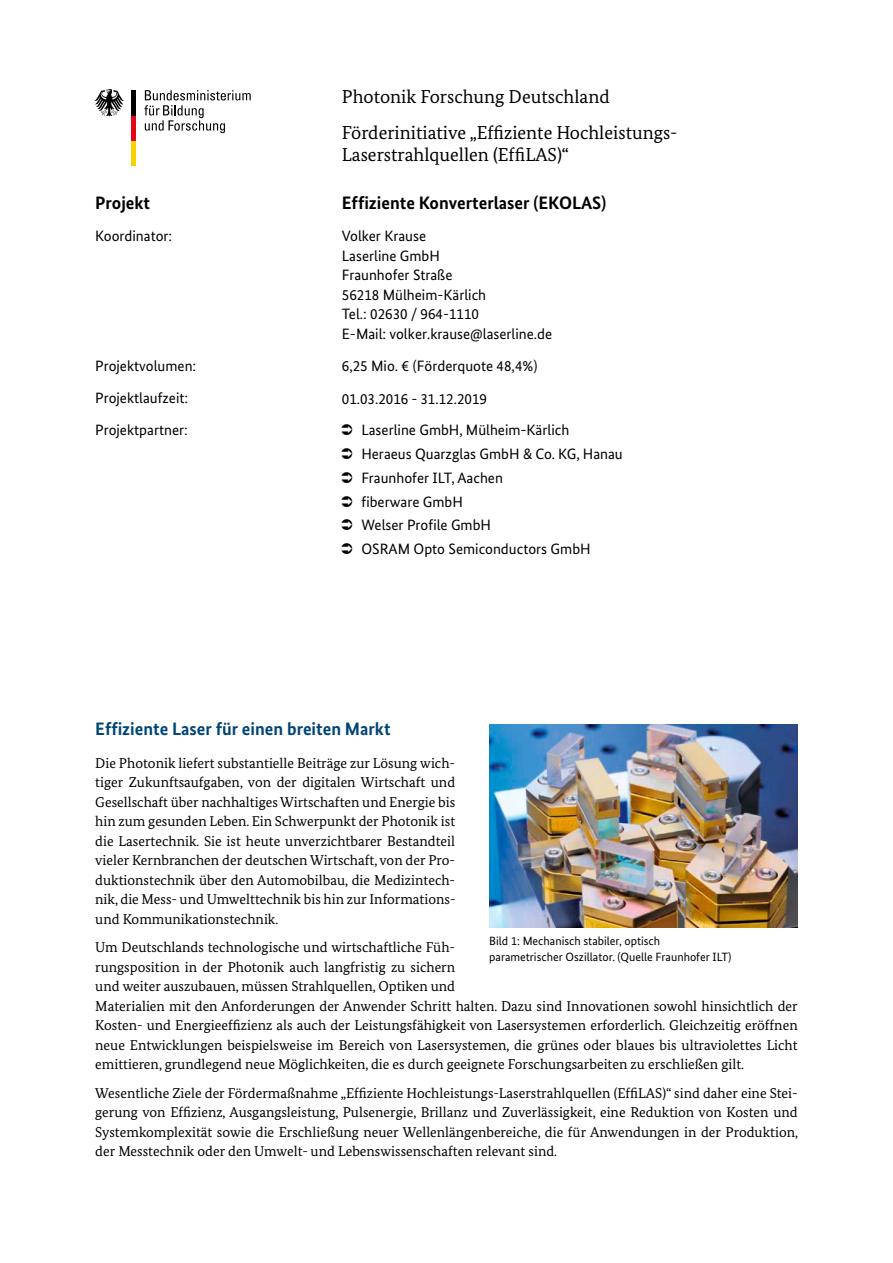
<style>
.page{position:relative;width:893px;height:1263px;background:#fff}
.page>*{position:absolute;margin:0;border:0;box-sizing:border-box;transform-origin:0 0}
.t1{font:18.75px/35.2px "Bundes Serif";color:#000}
.t2{font:700 18px "Bundes Sans";color:#000}
.t3{font:700 18px "Bundes Sans";color:#004577}
.P_Adresse{font:15px/19.5px "Bundes Sans";color:#000}
.t4{font:14.25px/19.5px "Bundes Serif";color:#000;text-align:justify}
.t5{font:12px "Bundes Sans";color:#000}
</style>
<div class="page">
<svg style="left:144px;top:90px;width:107px;height:43px"></svg>
<div style="left:131px;top:141px;width:5px;height:25px;background:#f8d200"></div>
<div style="left:131px;top:115px;width:5px;height:26px;background:#e30613"></div>
<div style="left:131px;top:90px;width:5px;height:25px;background:#000"></div>
<svg style="left:95px;top:89px;width:29px;height:27px"></svg>
<img style="left:489px;top:724px;width:309px;height:203px">
<h2 class="t2" style="left:95px;top:192px;width:56px">Projekt</h2>
<p class="P_Adresse" style="left:95px;top:226px;width:79px">Koordinator:</p>
<p class="P_Adresse" style="left:95px;top:356px;width:103px">Projektvolumen:</p>
<p class="P_Adresse" style="left:95px;top:388px;width:94px">Projektlaufzeit:</p>
<p class="P_Adresse" style="left:95px;top:420px;width:94px">Projektpartner:</p>
<p class="t1" style="left:342px;top:79px;width:337px">Photonik Forschung Deutschland<br>Förderinitiative „Effiziente Hochleistungs-</p>
<p class="t1" style="left:342px;top:137px;width:229px">Laserstrahlquellen (EffiLAS)“</p>
<p class="t2" style="left:342px;top:192px;width:266px">Effiziente Konverterlaser (EKOLAS)</p>
<p class="P_Adresse" style="left:342px;top:226px;width:212px">Volker Krause<br>Laserline GmbH<br>Fraunhofer Straße<br>56218 Mülheim-Kärlich<br>Tel.: 02630 / 964-1110<br>E-Mail: volker.krause@laserline.de</p>
<p class="P_Adresse" style="left:342px;top:356px;width:197px">6,25 Mio. € (Förderquote 48,4%)</p>
<p class="P_Adresse" style="left:342px;top:388px;width:147px">01.03.2016 - 31.12.2019</p>
<p class="P_Adresse" style="left:361px;top:420px;width:209px">Laserline GmbH, Mülheim-Kärlich</p>
<p class="P_Adresse" style="left:361px;top:442px;width:263px;line-height:23.7px">Heraeus Quarzglas GmbH &amp; Co. KG, Hanau<br>Fraunhofer ILT, Aachen<br>fiberware GmbH<br>Welser Profile GmbH<br>OSRAM Opto Semiconductors GmbH</p>
<h3 class="t3" style="left:95px;top:718px;width:297px">Effiziente Laser für einen breiten Markt</h3>
<p class="t4" style="left:95px;top:753px;width:362px">Die Photonik liefert substantielle Beiträge zur Lösung wich&shy;tiger Zukunftsaufgaben, von der digitalen Wirtschaft und Gesellschaft über nachhaltiges Wirtschaften und Energie bis hin zum gesunden Leben. Ein Schwerpunkt der Photonik ist die Lasertechnik. Sie ist heute unverzichtbarer Bestandteil vieler Kernbranchen der deutschen Wirtschaft, von der Pro&shy;duktionstechnik über den Automobilbau, die Medizintech&shy;nik, die Mess- und Umwelttechnik bis hin zur Informations&shy;und Kommunikationstechnik.</p>
<p class="t4" style="left:95px;top:937px;width:704px;text-align:left">Um Deutschlands technologische und wirtschaftliche Füh-<br>rungsposition in der Photonik auch langfristig zu sichern<br>und weiter auszubauen, müssen Strahlquellen, Optiken und<br>Materialien mit den Anforderungen der Anwender Schritt halten. Dazu sind Innovationen sowohl hinsichtlich der Kosten- und Energieeffizienz als auch der Leistungsfähigkeit von Lasersystemen erforderlich. Gleichzeitig eröffnen neue Entwicklungen beispielsweise im Bereich von Lasersystemen, die grünes oder blaues bis ultraviolettes Licht emittieren, grundlegend neue Möglichkeiten, die es durch geeignete Forschungsarbeiten zu erschließen gilt.</p>
<p class="t4" style="left:95px;top:1083px;width:704px">Wesentliche Ziele der Fördermaßnahme „Effiziente Hochleistungs-Laserstrahlquellen (EffiLAS)“ sind daher eine Stei&shy;gerung von Effizienz, Ausgangsleistung, Pulsenergie, Brillanz und Zuverlässigkeit, eine Reduktion von Kosten und Systemkomplexität sowie die Erschließung neuer Wellenlängenbereiche, die für Anwendungen in der Produktion, der Messtechnik oder den Umwelt- und Lebenswissenschaften relevant sind.</p>
<p class="t5" style="left:489px;top:934px;width:172px">Bild 1: Mechanisch stabiler, optisch</p>
<p class="t5" style="left:489px;top:949px;width:244px">parametrischer Oszillator. (Quelle Fraunhofer ILT)</p>
</div>
